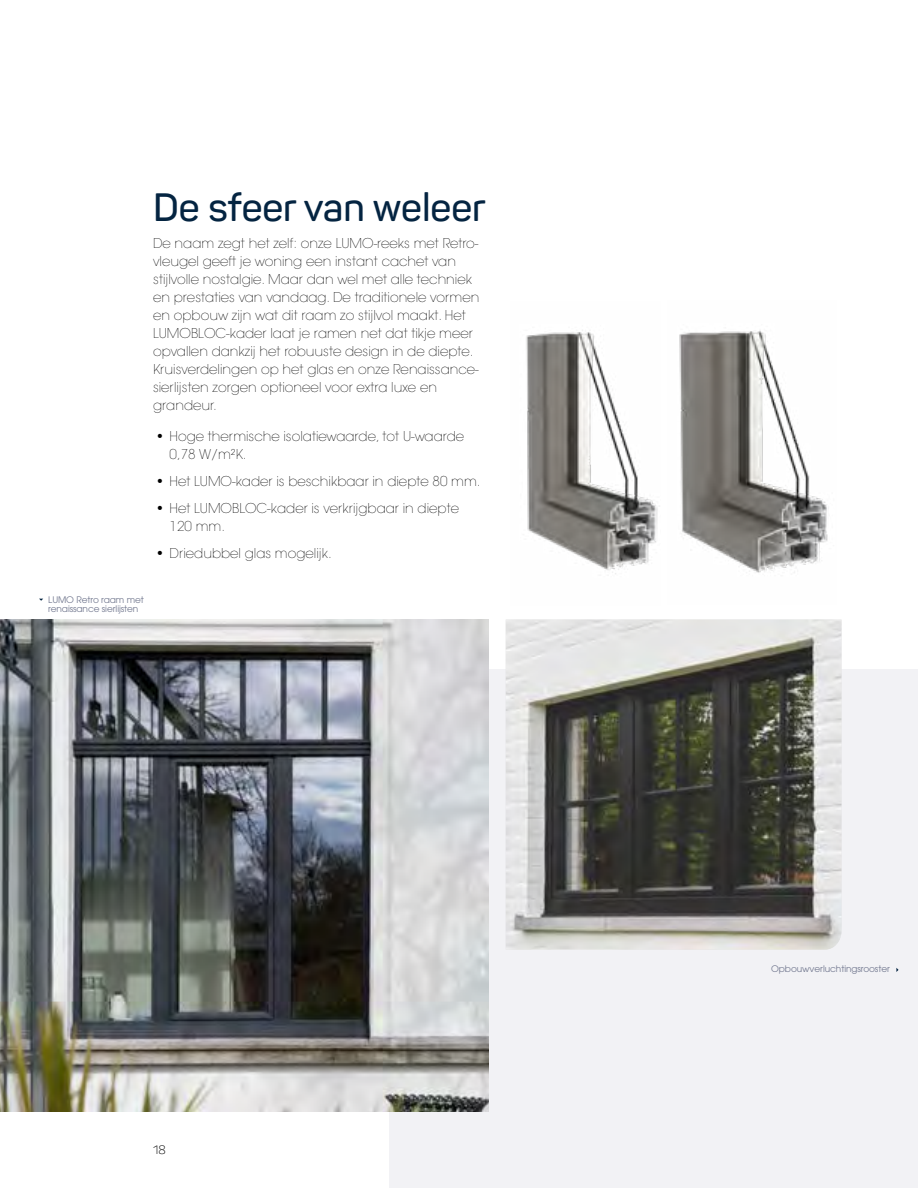
<style>
.page{position:relative;width:918px;height:1188px;background:#fff}
.page>*{position:absolute;margin:0;border:0;box-sizing:border-box;transform-origin:0 0}
.t1{font:600 39px "Panton";color:#042441}
.t2{font:200 13.5px/18px "Avant Garde LT";color:#000}
.t3{font:300 12px "Panton";color:#000}
.t4{font:9px/9px "ITC Avant Garde Pro";letter-spacing:-.01em;color:#72788f}
</style>
<div class="page">
<div style="left:389px;top:669px;width:529px;height:519px;background:#f2f2f5"></div>
<img style="left:506px;top:620px;width:335px;height:330px">
<img style="left:0;top:620px;width:489px;height:492px">
<img style="left:679px;top:330px;width:150px;height:243px">
<img style="left:526px;top:330px;width:132px;height:244px">
<h1 class="t1" style="left:153px;top:183px;width:334px">De sfeer van weleer</h1>
<p class="t2" style="left:153px;top:234px;width:328px">De naam zegt het zelf: onze LUMO-reeks met Retro&shy;vleugel geeft je woning een instant cachet van stijlvolle nostalgie. Maar dan wel met alle techniek en prestaties van vandaag. De traditionele vormen en opbouw zijn wat dit raam zo stijlvol maakt. Het LUMOBLOC-kader laat je ramen net dat tikje meer opvallen dankzij het robuuste design in de diepte.<br>Kruisverdelingen op het glas en onze Renaissance&shy;sierlijsten zorgen optioneel voor extra luxe en grandeur.</p>
<p class="t2" style="left:170px;top:427px;width:296px;text-indent:-12px">• Hoge thermische isolatiewaarde, tot U-waarde<br>0,78 W/m²K.</p>
<p class="t2" style="left:158px;top:472px;width:325px">• Het LUMO-kader is beschikbaar in diepte 80 mm.</p>
<p class="t2" style="left:170px;top:499px;width:291px;text-indent:-12px">• Het LUMOBLOC-kader is verkrijgbaar in diepte<br>120 mm.</p>
<p class="t2" style="left:158px;top:544px;width:176px">• Driedubbel glas mogelijk.</p>
<p class="t4" style="left:48px;top:595px;width:97px">LUMO Retro raam met renaissance sierlijsten</p>
<p class="t3" style="left:153px;top:1143px;width:14px">18</p>
<p class="t4" style="left:771px;top:964px;width:120px">Opbouwverluchtingsrooster</p>
</div>
